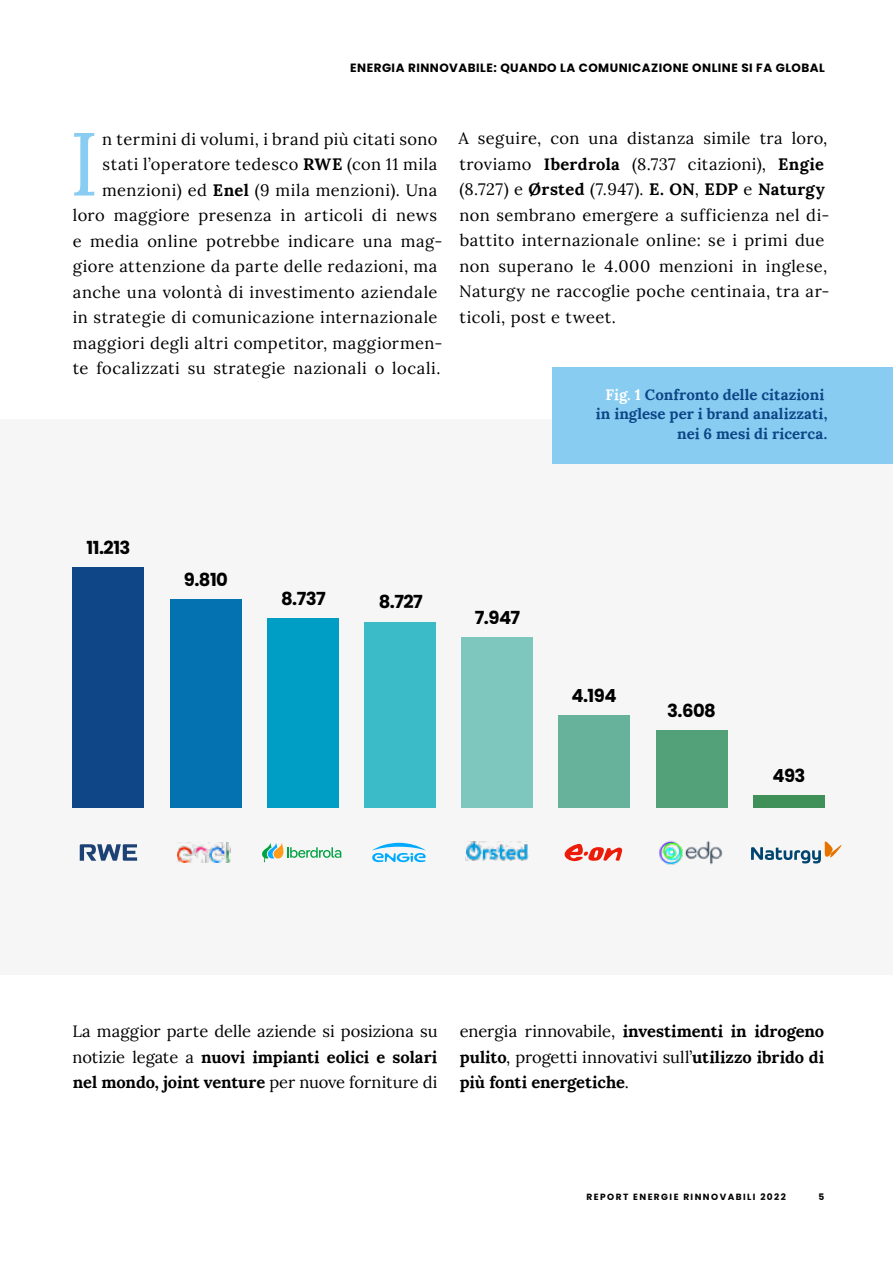
<style>
.page{position:relative;width:893px;height:1263px;background:#fff}
.page>*{position:absolute;margin:0;border:0;box-sizing:border-box;transform-origin:0 0}
.t1{font:89.4px "Lora";color:#8acdf2}
.t2{font:700 18px "Poppins";letter-spacing:-.03em;color:#000}
.t3{font:16.5px/25.5px "Lora";letter-spacing:.03em;color:#000}
.t4{font:700 16.5px/25.5px "Lora";letter-spacing:-.005em;color:#000;text-align:justify}
.t5{font:700 15px/19.5px "Lora";letter-spacing:.005em;color:#0c4686;text-align:right}
.t6{font:700 12px "Poppins";letter-spacing:.04em;color:#000}
.t7{font:700 9px "Poppins";letter-spacing:.16em;color:#000}
.s1{font-weight:700}
.s2{color:#fff}
.s3{font-weight:400}
</style>
<div class="page">
<div style="left:0;top:419px;width:893px;height:555px;background:#f6f6f6"></div>
<div style="left:72px;top:567px;width:72px;height:241px;background:#0f4688"></div>
<div style="left:170px;top:599px;width:71px;height:209px;background:#0472b1"></div>
<div style="left:267px;top:618px;width:72px;height:190px;background:#009dc5"></div>
<div style="left:364px;top:622px;width:72px;height:186px;background:#3bbac7"></div>
<div style="left:461px;top:637px;width:72px;height:171px;background:#7dc7be"></div>
<div style="left:558px;top:715px;width:72px;height:93px;background:#66b29b"></div>
<div style="left:656px;top:730px;width:72px;height:78px;background:#53a179"></div>
<div style="left:753px;top:795px;width:72px;height:13px;background:#40905a"></div>
<svg style="left:80px;top:844px;width:57px;height:17px"></svg>
<img style="left:177px;top:843px;width:54px;height:19px">
<img style="left:465px;top:842px;width:63px;height:19px">
<svg style="left:372px;top:843px;width:54px;height:20px"></svg>
<svg style="left:262px;top:843px;width:79px;height:19px"></svg>
<svg style="left:565px;top:844px;width:57px;height:17px"></svg>
<img style="left:659px;top:840px;width:63px;height:25px">
<svg style="left:751px;top:841px;width:90px;height:22px"></svg>
<div style="left:553px;top:368px;width:340px;height:96px;background:#88ccf2"></div>
<p class="t6" style="left:350px;top:61px;width:476px">ENERGIA RINNOVABILE: QUANDO LA COMUNICAZIONE ONLINE SI FA GLOBAL</p>
<h1 class="t1" style="left:69px;top:96px;width:31px">I</h1>
<p class="t3" style="left:102px;top:125px;width:337px">n termini di volumi, i brand più citati sono</p>
<p class="t3" style="left:103px;top:150px;width:336px">stati l’operatore tedesco <span class="s1">RWE</span> (con 11 mila</p>
<p class="t3" style="left:102px;top:176px;width:337px">menzioni) ed <span class="s1">Enel</span> (9 mila menzioni). Una</p>
<p class="t3" style="left:73px;top:201px;width:366px">loro maggiore presenza in articoli di news</p>
<p class="t3" style="left:73px;top:227px;width:371px">e media online potrebbe indicare una mag-</p>
<p class="t3" style="left:73px;top:252px;width:366px">giore attenzione da parte delle redazioni, ma</p>
<p class="t3" style="left:73px;top:278px;width:366px">anche una volontà di investimento aziendale</p>
<p class="t3" style="left:73px;top:303px;width:366px">in strategie di comunicazione internazionale</p>
<p class="t3" style="left:73px;top:329px;width:371px">maggiori degli altri competitor, maggiormen-</p>
<p class="t3" style="left:73px;top:354px;width:369px">te focalizzati su strategie nazionali o locali.</p>
<p class="t3" style="left:458px;top:125px;width:372px">A seguire, con una distanza simile tra loro, troviamo <span class="s1">Iberdrola</span> (8.737 citazioni), <span class="s1">Engie </span>(8.727) e <span class="s1">Ørsted</span> (7.947). <span class="s1">E. ON</span>, <span class="s1">EDP</span> e <span class="s1">Naturgy </span>non sembrano emergere a sufficienza nel di&shy;battito internazionale online: se i primi due non superano le 4.000 menzioni in inglese, Naturgy ne raccoglie poche centinaia, tra ar&shy;ticoli, post e tweet.</p>
<p class="t5" style="left:596px;top:383px;width:233px"><span class="s2">Fig. 1</span> Confronto delle citazioni in inglese per i brand analizzati, nei 6 mesi di ricerca.</p>
<p class="t2" style="left:87px;top:537px;width:45px">11.213</p>
<p class="t2" style="left:184px;top:569px;width:46px">9.810</p>
<p class="t2" style="left:281px;top:589px;width:46px">8.737</p>
<p class="t2" style="left:379px;top:592px;width:46px">8.727</p>
<p class="t2" style="left:475px;top:607px;width:47px">7.947</p>
<p class="t2" style="left:571px;top:685px;width:47px">4.194</p>
<p class="t2" style="left:667px;top:700px;width:50px">3.608</p>
<p class="t2" style="left:772px;top:765px;width:35px">493</p>
<p class="t3" style="left:72px;top:1017px;width:367px;text-align:justify">La maggior parte delle aziende si posiziona su notizie legate a <span class="s1">nuovi impianti eolici e solari nel mondo, joint venture</span> per nuove forniture di</p>
<p class="t4" style="left:460px;top:1017px;width:366px"><span class="s3">energia rinnovabile,</span> investimenti in idrogeno pulito<span class="s3">, progetti innovativi sull’</span>utilizzo ibrido di più fonti energetiche<span class="s3">.</span></p>
<p class="t7" style="left:586px;top:1192px;width:201px">REPORT ENERGIE RINNOVABILI 2022</p>
<p class="t7" style="left:819px;top:1192px;width:7px">5</p>
</div>
